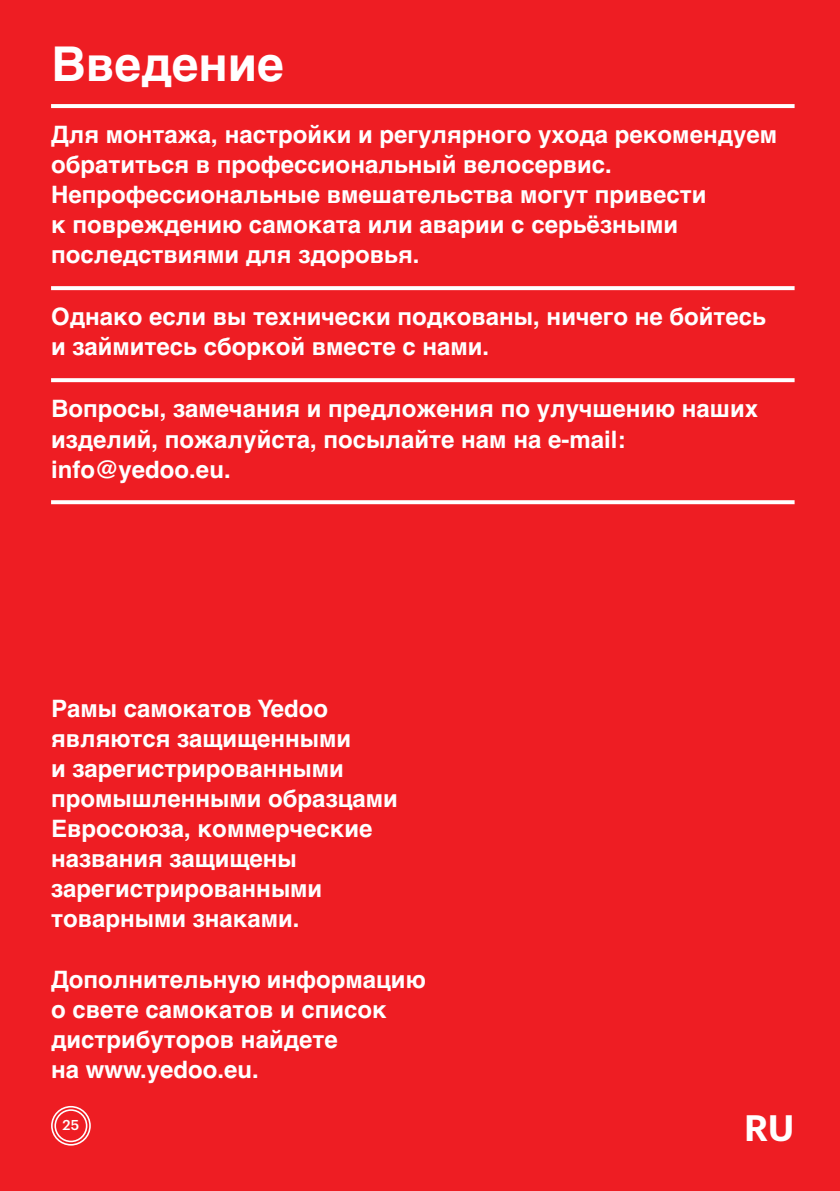
<style>
.page{position:relative;width:840px;height:1191px;background:#fff}
.page>*{position:absolute;margin:0;border:0;box-sizing:border-box;transform-origin:0 0}
.t1{font:700 48px "Helvetica";color:#fff}
.t2{font:600 36px "Graphik";color:#fff}
.t3{font:700 24px/30px "Helvetica";color:#fff}
.t4{font:500 14px "Graphik";color:#fff}
</style>
<div class="page">
<div style="left:0;top:0;width:839px;height:1191px;background:#ee1d23"></div>
<svg style="left:51px;top:1106px;width:40px;height:39px"></svg>
<svg style="left:51px;top:104px;width:743px;height:4px;background:#fefafb"></svg>
<svg style="left:51px;top:286px;width:743px;height:4px;background:#fef7f7"></svg>
<svg style="left:51px;top:378px;width:743px;height:4px;background:#fef5f5"></svg>
<svg style="left:51px;top:500px;width:743px;height:4px;background:#fdf2f2"></svg>
<h1 class="t1" style="left:51px;top:26px;width:234px">Введение</h1>
<p class="t3" style="left:51px;top:120px;width:727px">Для монтажа, настройки и регулярного ухода рекомендуем обратиться в профессиональный велосервис.<br>Непрофессиональные вмешательства могут привести<br>к повреждению самоката или аварии с серьёзными последствиями для здоровья.</p>
<p class="t3" style="left:51px;top:302px;width:716px">Однако если вы технически подкованы, ничего не бойтесь и займитесь сборкой вместе с нами.</p>
<p class="t3" style="left:51px;top:394px;width:708px">Вопросы, замечания и предложения по улучшению наших изделий, пожалуйста, посылайте нам на e-mail: info@yedoo.eu.</p>
<p class="t3" style="left:51px;top:694px;width:348px">Рамы самокатов Yedoo являются защищенными<br>и зарегистрированными промышленными образцами<br>Евросоюза, коммерческие названия защищены зарегистрированными товарными знаками.</p>
<p class="t3" style="left:51px;top:964px;width:376px">Дополнительную информацию о свете самокатов и список дистрибуторов найдете<br>на www.yedoo.eu.</p>
<p class="t4" style="left:62px;top:1114px;width:18px">25</p>
<h2 class="t2" style="left:743px;top:1100px;width:52px">RU</h2>
</div>
